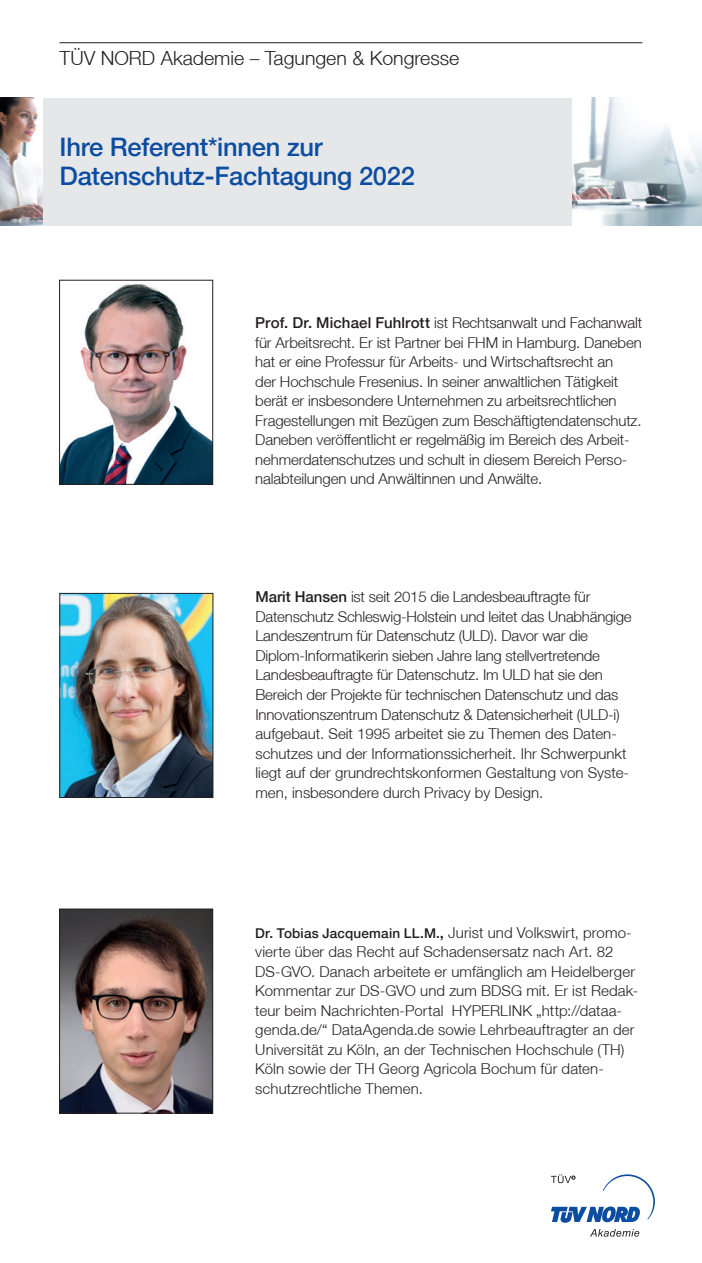
<style>
.page{position:relative;width:702px;height:1263px;background:#fff}
.page>*{position:absolute;margin:0;border:0;box-sizing:border-box;transform-origin:0 0}
.t1{font:500 25.5px/28.5px "Helvetica Neue LT";letter-spacing:-.01em;color:#0d4da1}
.t2{font:300 19.5px "Helvetica Neue LT";color:#231f20}
.t3{font:300 15px/19.5px "Helvetica Neue LT";letter-spacing:-.01em;color:#231f20}
.t4{font:300 15px/19.5px "Helvetica Neue LT";letter-spacing:.01em;color:#231f20}
.s1{font-weight:500}
.s2{font-weight:500;font-size:13.5px}
</style>
<div class="page">
<hr style="left:60px;top:42px;width:582px;height:1px;background:#231f20">
<svg style="left:590px;top:1229px;width:49px;height:8px"></svg>
<svg style="left:551px;top:1174px;width:104px;height:49px"></svg>
<div style="left:43px;top:98px;width:529px;height:127px;background:#e6e7e9"></div>
<img style="left:572px;top:98px;width:130px;height:127px">
<img style="left:0;top:98px;width:43px;height:127px">
<img style="left:61px;top:911px;width:150px;height:200px">
<div style="left:59px;top:909px;width:154px;height:204px;border:1px solid #231f20"></div>
<img style="left:61px;top:283px;width:150px;height:199px">
<div style="left:59px;top:280px;width:154px;height:204px;border:1px solid #231f20"></div>
<img style="left:62px;top:595px;width:149px;height:201px">
<div style="left:60px;top:593px;width:153px;height:205px;border:1px solid #231f20"></div>
<h2 class="t2" style="left:60px;top:46px;width:401px">TÜV NORD Akademie – Tagungen &amp; Kongresse</h2>
<h1 class="t1" style="left:60px;top:133px;width:357px">Ihre Referent*innen zur<br>Datenschutz-Fachtagung 2022</h1>
<p class="t3" style="left:255px;top:313px;width:388px"><span class="s1">Prof. Dr. Michael Fuhlrott</span> ist Rechtsanwalt und Fachanwalt für Arbeitsrecht. Er ist Partner bei FHM in Hamburg. Daneben hat er eine Professur für Arbeits- und Wirtschaftsrecht an<br>der Hochschule Fresenius. In seiner anwaltlichen Tätigkeit berät er insbesondere Unternehmen zu arbeitsrechtlichen Fragestellungen mit Bezügen zum Beschäftigtendatenschutz.<br>Daneben veröffentlicht er regelmäßig im Bereich des Arbeit&shy;nehmerdatenschutzes und schult in diesem Bereich Perso&shy;nalabteilungen und Anwältinnen und Anwälte.</p>
<p class="t3" style="left:255px;top:587px;width:378px"><span class="s1">Marit Hansen</span> ist seit 2015 die Landesbeauftragte für Datenschutz Schleswig-Holstein und leitet das Unabhängige Landeszentrum für Datenschutz (ULD). Davor war die Diplom-Informatikerin sieben Jahre lang stellvertretende Landesbeauftragte für Datenschutz. Im ULD hat sie den Bereich der Projekte für technischen Datenschutz und das Innovationszentrum Datenschutz &amp; Datensicherheit (ULD-i) aufgebaut. Seit 1995 arbeitet sie zu Themen des Daten&shy;schutzes und der Informationssicherheit. Ihr Schwerpunkt liegt auf der grundrechtskonformen Gestaltung von Syste&shy;men, insbesondere durch Privacy by Design.</p>
<p class="t4" style="left:255px;top:922px;width:384px"><span class="s2">Dr. Tobias Jacquemain LL.M.</span><span class="s1">,</span> Jurist und Volkswirt, promo&shy;vierte ü ber das Recht auf Schadensersatz nach Art. 82<br>DS-GVO. Danach arbeitete er umfänglich am Heidelberger Kommentar zur DS-GVO und zum BDSG mit. Er ist Redak&shy;teur beim Nachrichten-Portal HYPERLINK „http://dataa&shy;genda.de/“ DataAgenda.de sowie Lehrbeauftragter an der Universität zu Köln, an der Technischen Hochschule (TH)<br>Köln sowie der TH Georg Agricola Bochum fü r daten&shy;schutzrechtliche Themen.</p>
</div>
